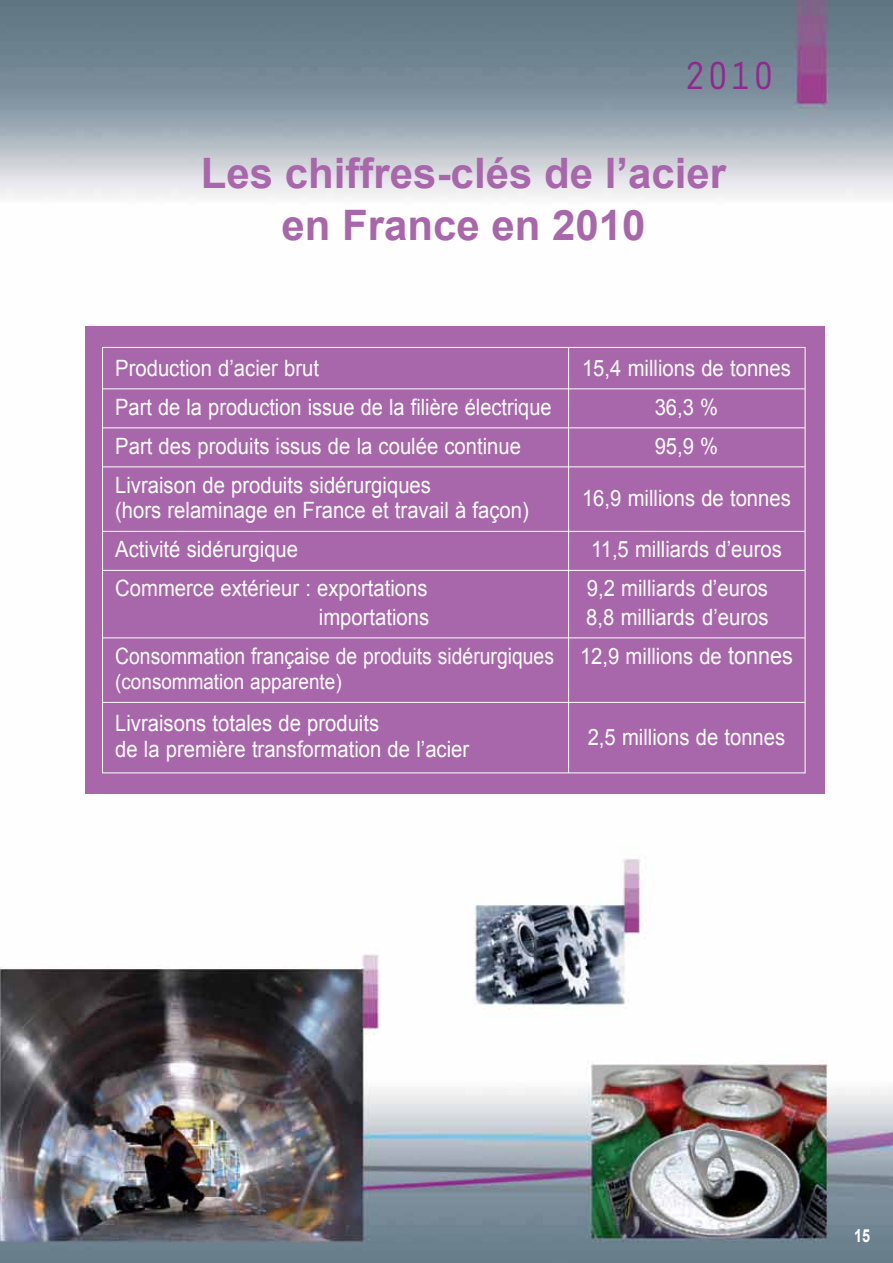
<style>
.page{position:relative;width:893px;height:1263px;background:#fff}
.page>*{position:absolute;margin:0;border:0;box-sizing:border-box;transform-origin:0 0}
.t1{font:700 42px/52.1px "Arial";color:#a967ab;text-align:center}
.t2{font:40.5px "Orator Std";color:#92278f;scale:.94 1}
.t3{font:22.5px/39px "Arial";color:#fff;scale:.9 1}
.t4{font:22.5px "Arial";color:#fff;scale:.89 1}
.t5{font:21px "Arial";color:#fff;scale:.9 1}
.t6{font:700 18px "Arial";color:#fff;scale:.8 1}
.s1{font-size:24px}
</style>
<div class="page">
<img style="left:0;top:0;width:893px;height:1263px">
<div style="left:85px;top:326px;width:740px;height:468px;background:#a967ab"></div>
<hr style="left:103px;top:388px;width:702px;height:1px;background:#fff">
<hr style="left:103px;top:427px;width:702px;height:1px;background:#fff">
<hr style="left:103px;top:466px;width:702px;height:1px;background:#fff">
<hr style="left:103px;top:531px;width:702px;height:1px;background:#fff">
<hr style="left:103px;top:570px;width:702px;height:1px;background:#fff">
<hr style="left:103px;top:637px;width:702px;height:1px;background:#fff">
<hr style="left:103px;top:702px;width:702px;height:1px;background:#fff">
<hr style="left:568px;top:347px;width:1px;height:426px;background:#fff">
<h2 class="t2" style="left:684px;top:46px;width:99px">2010</h2>
<h1 class="t1" style="left:201px;top:147px;width:527px">Les chiffres-clés de l’acier en France en 2010</h1>
<p class="t3" style="left:115px;top:348px;width:228px">Production d’acier brut</p>
<p class="t3" style="left:582px;top:348px;width:234px">15,4 millions de tonnes</p>
<p class="t4" style="left:115px;top:394px;width:492px">Part de la production issue de la filière électrique</p>
<p class="t3" style="left:655px;top:387px;width:72px">36,3 %</p>
<p class="t3" style="left:115px;top:426px;width:452px">Part des produits issus de la coulée continue</p>
<p class="t3" style="left:655px;top:426px;width:72px">95,9 %</p>
<p class="t3" style="left:115px;top:465px;width:352px">Livraison de produits sidérurgiques</p>
<p class="t3" style="left:582px;top:479px;width:233px">16,9 millions de tonnes</p>
<p class="t3" style="left:115px;top:491px;width:461px">(hors relaminage en France et travail à façon)<br>Activité sidérurgique</p>
<p class="t3" style="left:591px;top:530px;width:214px">11,5 milliards d’euros</p>
<p class="t3" style="left:115px;top:569px;width:348px">Commerce extérieur : exportations</p>
<p class="t3" style="left:587px;top:569px;width:203px">9,2 milliards d’euros</p>
<p class="t3" style="left:319px;top:597px;width:124px">importations</p>
<p class="t3" style="left:115px;top:597px;width:754px;text-indent:471px">8,8 milliards d’euros<br>Consommation française de produits sidérurgiques 12,9 millions de <span class="s1">tonnes</span></p>
<p class="t5" style="left:115px;top:670px;width:253px">(consommation apparente)</p>
<p class="t3" style="left:115px;top:704px;width:295px">Livraisons totales de produits</p>
<p class="t3" style="left:588px;top:717px;width:221px">2,5 millions de tonnes</p>
<p class="t3" style="left:115px;top:729px;width:395px">de la première transformation de l’acier</p>
<p class="t6" style="left:854px;top:1225px;width:22px">15</p>
</div>
